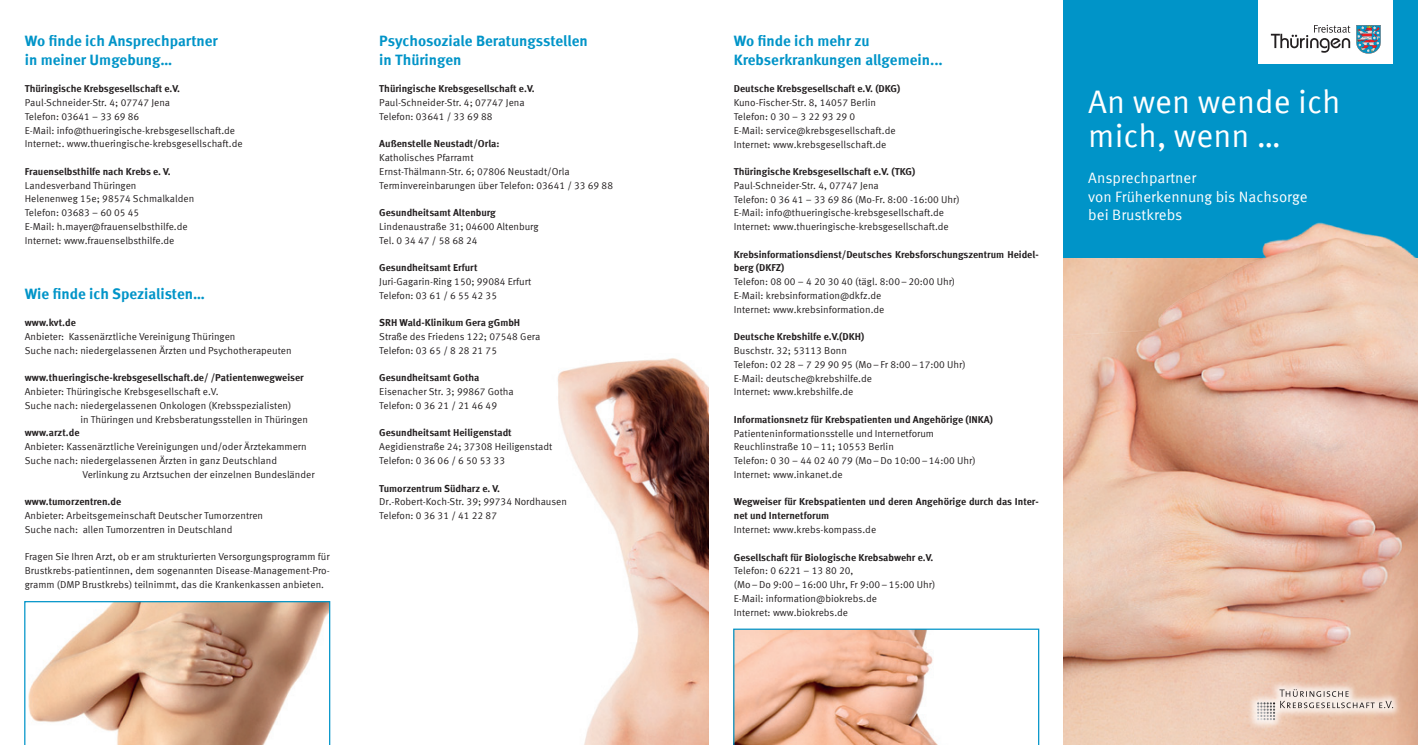
<style>
.page{position:relative;width:1418px;height:745px;background:#fff}
.page>*{position:absolute;margin:0;border:0;box-sizing:border-box;transform-origin:0 0}
.t1{font:32.5px/33.8px "Meta Offc Pro Norm";color:#fff}
.t2{font:700 15px/18.8px "Meta Offc Pro";color:#0094c8}
.t3{font:15px/18.8px "Meta Offc Pro Norm";color:#fff}
.t4{font:10px/13.8px "Meta Offc Pro Norm";color:#231f20}
.t5{font:700 10px/13.8px "Meta Offc Pro";color:#231f20}
</style>
<div class="page">
<img style="left:558px;top:358px;width:151px;height:386px">
<div style="left:1063px;top:0;width:354px;height:257px;background:#0094c8"></div>
<div style="left:1258px;top:0;width:135px;height:63px;background:#fff"></div>
<svg style="left:1356px;top:25px;width:24px;height:29px"></svg>
<svg style="left:1270px;top:25px;width:80px;height:28px"></svg>
<svg style="left:24px;top:601px;width:306px;height:143px"></svg>
<svg style="left:733px;top:628px;width:306px;height:116px"></svg>
<img style="left:1063px;top:222px;width:354px;height:522px">
<div style="left:1247px;top:679px;width:155px;height:50px;background:#fff;opacity:.75"></div>
<svg style="left:1257px;top:688px;width:136px;height:31px;background:#e1cdc1"></svg>
<h2 class="t2" style="left:25px;top:31px;width:195px">Wo finde ich Ansprechpartner in meiner Umgebung…</h2>
<p class="t5" style="left:25px;top:81px;width:157px">Thüringische Krebsgesellschaft e.V.</p>
<p class="t4" style="left:25px;top:95px;width:219px">Paul-Schneider-Str. 4; 07747 Jena<br>Telefon: 03641 – 33 69 86<br>E-Mail: info@thueringische-krebsgesellschaft.de Internet:. www.thueringische-krebsgesellschaft.de</p>
<p class="t5" style="left:25px;top:164px;width:147px">Frauenselbsthilfe nach Krebs e. V.</p>
<p class="t4" style="left:25px;top:177px;width:171px">Landesverband Thüringen<br>Helenenweg 15e; 98574 Schmalkalden Telefon: 03683 – 60 05 45<br>E-Mail: h.mayer@frauenselbsthilfe.de Internet: www.frauenselbsthilfe.de</p>
<h2 class="t2" style="left:25px;top:283px;width:181px">Wie finde ich Spezialisten…</h2>
<p class="t5" style="left:25px;top:315px;width:53px">www.kvt.de</p>
<p class="t4" style="left:25px;top:329px;width:268px">Anbieter: Kassenärztliche Vereinigung Thüringen<br>Suche nach: niedergelassenen Ärzten und Psychotherapeuten</p>
<p class="t5" style="left:25px;top:370px;width:280px">www.thueringische-krebsgesellschaft.de/ /Patientenwegweiser</p>
<p class="t4" style="left:25px;top:384px;width:195px">Anbieter: Thüringische Krebsgesellschaft e.V.</p>
<p class="t4" style="left:25px;top:397px;width:268px">Suche nach: niedergelassenen Onkologen (Krebsspezialisten)</p>
<p class="t4" style="left:80px;top:411px;width:229px">in Thüringen und Krebsberatungsstellen in Thüringen</p>
<p class="t5" style="left:25px;top:425px;width:56px">www.arzt.de</p>
<p class="t4" style="left:25px;top:439px;width:283px">Anbieter: Kassenärztliche Vereinigungen und/oder Ärztekammern</p>
<p class="t4" style="left:25px;top:452px;width:254px">Suche nach: niedergelassenen Ärzten in ganz Deutschland</p>
<p class="t4" style="left:82px;top:466px;width:234px">Verlinkung zu Arztsuchen der einzelnen Bundesländer</p>
<p class="t5" style="left:25px;top:494px;width:98px">www.tumorzentren.de</p>
<p class="t4" style="left:25px;top:507px;width:240px">Anbieter: Arbeitsgemeinschaft Deutscher Tumorzentren<br>Suche nach: allen Tumorzentren in Deutschland</p>
<p class="t4" style="left:25px;top:549px;width:306px;text-align:justify">Fragen Sie Ihren Arzt, ob er am strukturierten Versorgungsprogramm für Brustkrebs-patientinnen, dem sogenannten Disease-Management-Pro&shy;gramm (DMP Brustkrebs) teilnimmt, das die Krankenkassen anbieten.</p>
<h2 class="t2" style="left:379px;top:31px;width:210px">Psychosoziale Beratungsstellen in Thüringen</h2>
<p class="t5" style="left:379px;top:81px;width:157px">Thüringische Krebsgesellschaft e.V.</p>
<p class="t4" style="left:379px;top:95px;width:147px">Paul-Schneider-Str. 4; 07747 Jena<br>Telefon: 03641 / 33 69 88</p>
<p class="t5" style="left:379px;top:136px;width:122px">Außenstelle Neustadt/Orla:</p>
<p class="t4" style="left:379px;top:150px;width:235px">Katholisches Pfarramt<br>Ernst-Thälmann-Str. 6; 07806 Neustadt/Orla<br>Terminvereinbarungen über Telefon: 03641 / 33 69 88</p>
<p class="t5" style="left:379px;top:205px;width:118px">Gesundheitsamt Altenburg</p>
<p class="t4" style="left:379px;top:219px;width:161px">Lindenaustraße 31; 04600 Altenburg<br>Tel. 0 34 47 / 58 68 24</p>
<p class="t5" style="left:379px;top:260px;width:100px">Gesundheitsamt Erfurt</p>
<p class="t4" style="left:379px;top:274px;width:153px">Juri-Gagarin-Ring 150; 99084 Erfurt<br>Telefon: 03 61 / 6 55 42 35</p>
<p class="t5" style="left:379px;top:315px;width:142px">SRH Wald-Klinikum Gera gGmbH</p>
<p class="t4" style="left:379px;top:329px;width:162px">Straße des Friedens 122; 07548 Gera<br>Telefon: 03 65 / 8 28 21 75</p>
<p class="t5" style="left:379px;top:370px;width:102px">Gesundheitsamt Gotha</p>
<p class="t4" style="left:379px;top:384px;width:136px">Eisenacher Str. 3; 99867 Gotha<br>Telefon: 0 36 21 / 21 46 49</p>
<p class="t5" style="left:379px;top:425px;width:134px">Gesundheitsamt Heiligenstadt</p>
<p class="t4" style="left:379px;top:439px;width:174px">Aegidienstraße 24; 37308 Heiligenstadt<br>Telefon: 0 36 06 / 6 50 53 33</p>
<p class="t5" style="left:379px;top:480px;width:122px">Tumorzentrum Südharz e. V.</p>
<p class="t4" style="left:379px;top:494px;width:189px">Dr.-Robert-Koch-Str. 39; 99734 Nordhausen<br>Telefon: 0 36 31 / 41 22 87</p>
<h2 class="t2" style="left:733px;top:31px;width:211px">Wo finde ich mehr zu<br>Krebserkrankungen allgemein...</h2>
<p class="t5" style="left:733px;top:81px;width:168px">Deutsche Krebsgesellschaft e.V. (DKG)</p>
<p class="t4" style="left:733px;top:95px;width:163px">Kuno-Fischer-Str. 8, 14057 Berlin Telefon: 0 30 – 3 22 93 29 0<br>E-Mail: service@krebsgesellschaft.de Internet: www.krebsgesellschaft.de</p>
<p class="t5" style="left:733px;top:164px;width:183px">Thüringische Krebsgesellschaft e.V. (TKG)</p>
<p class="t4" style="left:733px;top:178px;width:227px">Paul-Schneider-Str. 4, 07747 Jena<br>Telefon: 0 36 41 – 33 69 86 (Mo-Fr. 8:00 -16:00 Uhr)<br>E-Mail: info@thueringische-krebsgesellschaft.de Internet: www.thueringische-krebsgesellschaft.de</p>
<p class="t5" style="left:733px;top:246px;width:306px">Krebsinformationsdienst/Deutsches Krebsforschungszentrum Heidel&shy;berg (DKFZ)</p>
<p class="t4" style="left:733px;top:274px;width:223px">Telefon: 08 00 – 4 20 30 40 (tägl. 8:00–20:00 Uhr)<br>E-Mail: krebsinformation@dkfz.de<br>Internet: www.krebsinformation.de</p>
<p class="t5" style="left:733px;top:329px;width:132px">Deutsche Krebshilfe e.V.(DKH)</p>
<p class="t4" style="left:733px;top:343px;width:233px">Buschstr. 32; 53113 Bonn<br>Telefon: 02 28 – 7 29 90 95 (Mo–Fr 8:00–17:00 Uhr)<br>E-Mail: deutsche@krebshilfe.de<br>Internet: www.krebshilfe.de</p>
<p class="t5" style="left:733px;top:411px;width:261px">Informationsnetz für Krebspatienten und Angehörige (INKA)</p>
<p class="t4" style="left:733px;top:425px;width:243px">Patienteninformationsstelle und Internetforum Reuchlinstraße 10–11; 10553 Berlin<br>Telefon: 0 30 – 44 02 40 79 (Mo–Do 10:00–14:00 Uhr)<br>Internet: www.inkanet.de</p>
<p class="t5" style="left:733px;top:494px;width:306px">Wegweiser für Krebspatienten und deren Angehörige durch das Inter&shy;net und Internetforum</p>
<p class="t4" style="left:733px;top:521px;width:144px">Internet: www.krebs-kompass.de</p>
<p class="t5" style="left:733px;top:549px;width:201px">Gesellschaft für Biologische Krebsabwehr e.V.</p>
<p class="t4" style="left:733px;top:563px;width:203px">Telefon: 0 6221 – 13 80 20,<br>(Mo–Do 9:00–16:00 Uhr, Fr 9:00–15:00 Uhr)<br>E-Mail: information@biokrebs.de<br>Internet: www.biokrebs.de</p>
<h1 class="t1" style="left:1088px;top:82px;width:254px">An wen wende ich mich, wenn …</h1>
<h2 class="t3" style="left:1088px;top:167px;width:221px">Ansprechpartner<br>von Früherkennung bis Nachsorge bei Brustkrebs</h2>
</div>
